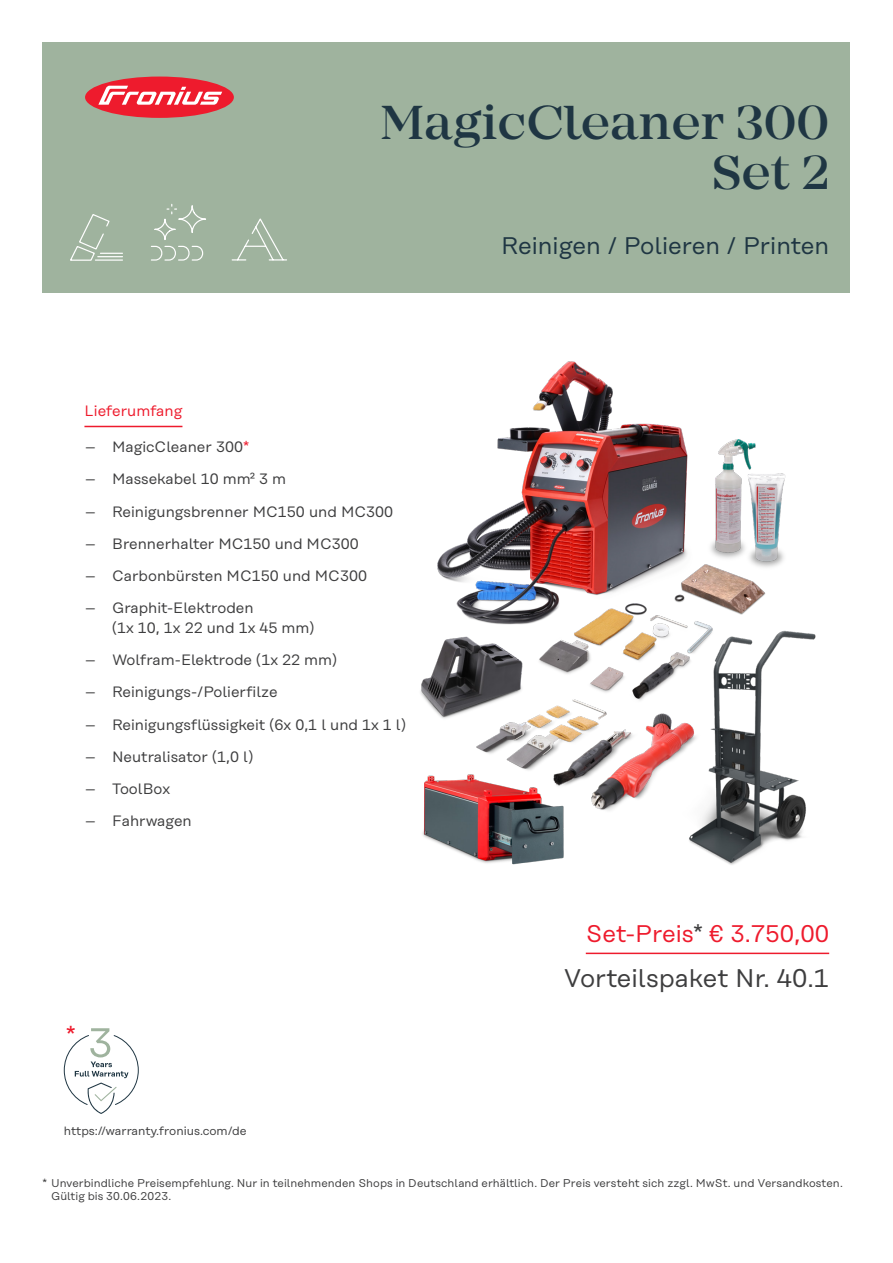
<style>
.page{position:relative;width:893px;height:1263px;background:#fff}
.page>*{position:absolute;margin:0;border:0;box-sizing:border-box;transform-origin:0 0}
.t1{font:500 49.5px/49.5px "Mirador";color:#1f3643;text-align:right}
.t2{font:25.5px "Rational Text";color:#3e3e3f}
.t3{font:24.45px "Rational Text";color:#ee1b2d}
.t4{font:24px "Rational Text";color:#1f3643}
.t5{font:24px "Rational Text";color:#ee1b2d}
.t6{font:15px/19.5px "Rational Text";color:#3e3e3f}
.t7{font:15px "Rational Text";color:#ee1b2d}
.t8{font:12px "Rational Text";color:#3e3e3f}
.t9{font:11.25px/13.5px "Rational Text";letter-spacing:.005em;color:#3e3e3f}
.s1{color:#ee1b2d}
.s2{color:#3e3e3f}
</style>
<div class="page">
<div style="left:43px;top:43px;width:807px;height:250px;background:#9fb39e"></div>
<svg style="left:64px;top:1028px;width:75px;height:86px"></svg>
<hr style="left:84px;top:426px;width:98px;height:1px;background:#ee1b2d">
<img style="left:420px;top:361px;width:396px;height:504px">
<hr style="left:586px;top:953px;width:243px;height:1px;background:#ee1b2d">
<svg style="left:231px;top:218px;width:56px;height:43px"></svg>
<svg style="left:151px;top:204px;width:55px;height:57px"></svg>
<svg style="left:70px;top:214px;width:52px;height:47px"></svg>
<hr style="left:95px;top:259px;width:27px;height:2px;background:#fff">
<div style="left:85px;top:77px;width:149px;height:41px;background:#ee1b2d;border-radius:50%"></div>
<svg style="left:98px;top:86px;width:124px;height:19px"></svg>
<h1 class="t1" style="left:381px;top:99px;width:450px">MagicCleaner 300<br>Set 2</h1>
<p class="t7" style="left:84px;top:402px;width:100px">Lieferumfang</p>
<p class="t6" style="left:85px;top:437px;width:166px">– MagicCleaner 300<span class="s1">*</span></p>
<p class="t6" style="left:85px;top:469px;width:203px">– Massekabel 10 mm² 3 m</p>
<p class="t6" style="left:85px;top:502px;width:310px">– Reinigungsbrenner MC150 und MC300</p>
<p class="t6" style="left:85px;top:534px;width:275px">– Brennerhalter MC150 und MC300</p>
<p class="t6" style="left:85px;top:566px;width:284px">– Carbonbürsten MC150 und MC300</p>
<p class="t6" style="left:112px;top:598px;width:204px;text-indent:-27px">– Graphit-Elektroden<br>(1x 10, 1x 22 und 1x 45 mm)</p>
<p class="t6" style="left:85px;top:650px;width:254px">– Wolfram-Elektrode (1x 22 mm)</p>
<p class="t6" style="left:85px;top:682px;width:194px">– Reinigungs-/Polierfilze</p>
<p class="t6" style="left:85px;top:715px;width:322px">– Reinigungsflüssigkeit (6x 0,1 l und 1x 1 l)</p>
<p class="t6" style="left:85px;top:747px;width:170px">– Neutralisator (1,0 l)</p>
<p class="t6" style="left:85px;top:779px;width:87px">– ToolBox</p>
<p class="t6" style="left:85px;top:811px;width:108px">– Fahrwagen</p>
<h3 class="t3" style="left:66px;top:1022px;width:12px">*</h3>
<p class="t8" style="left:64px;top:1124px;width:184px">https://warranty.fronius.com/de</p>
<h3 class="t4" style="left:501px;top:232px;width:329px">Reinigen / Polieren / Printen</h3>
<h3 class="t5" style="left:586px;top:920px;width:245px">Set-Preis<span class="s2">*</span> € 3.750,00</h3>
<h2 class="t2" style="left:564px;top:964px;width:267px">Vorteilspaket Nr. 40.1</h2>
<p class="t9" style="left:51px;top:1176px;width:793px;text-indent:-9px">* Unverbindliche Preisempfehlung. Nur in teilnehmenden Shops in Deutschland erhältlich. Der Preis versteht sich zzgl. MwSt. und Versandkosten.<br>Gültig bis 30.06.2023.</p>
</div>
